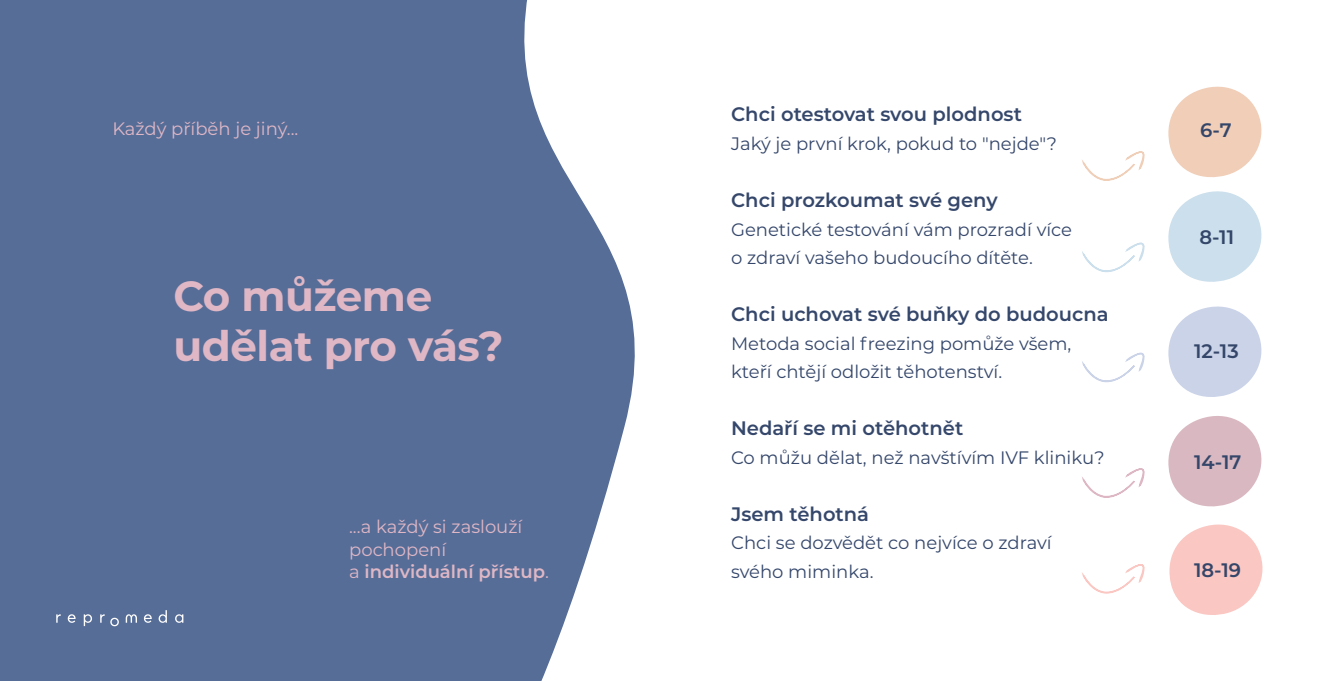
<style>
.page{position:relative;width:1319px;height:681px;background:#fff}
.page>*{position:absolute;margin:0;border:0;box-sizing:border-box;transform-origin:0 0}
.t1{font:700 42px/50.4px "Montserrat";letter-spacing:-.01em;color:#dfb7c5}
.t2{font:600 19.5px "Montserrat";color:#35476b}
.t3{font:600 19.5px "Montserrat";color:#344669}
.t4{font:18px/28.5px "Montserrat";color:#35476b}
.t5{font:18px/22.5px "Montserrat";color:#dfb7c5}
.s1{font-weight:600}
</style>
<div class="page">
<div style="left:0;top:0;width:707px;height:680px;background:#566d98"></div>
<svg style="left:524px;top:0;width:183px;height:680px;fill:#fff"></svg>
<svg style="left:1168px;top:86px;width:94px;height:196px"></svg>
<svg style="left:1168px;top:306px;width:94px;height:91px"></svg>
<svg style="left:1168px;top:416px;width:94px;height:91px"></svg>
<svg style="left:1082px;top:151px;width:63px;height:30px"></svg>
<svg style="left:1082px;top:242px;width:63px;height:30px"></svg>
<svg style="left:1082px;top:352px;width:63px;height:31px"></svg>
<svg style="left:1082px;top:468px;width:63px;height:30px"></svg>
<svg style="left:56px;top:614px;width:5px;height:8px"></svg>
<svg style="left:68px;top:614px;width:8px;height:8px"></svg>
<svg style="left:84px;top:614px;width:8px;height:11px"></svg>
<svg style="left:126px;top:614px;width:11px;height:8px"></svg>
<svg style="left:144px;top:614px;width:8px;height:8px"></svg>
<svg style="left:159px;top:610px;width:8px;height:12px"></svg>
<svg style="left:175px;top:614px;width:8px;height:8px"></svg>
<svg style="left:100px;top:614px;width:19px;height:12px"></svg>
<svg style="left:1082px;top:564px;width:63px;height:30px"></svg>
<svg style="left:1169px;top:524px;width:94px;height:91px"></svg>
<p class="t5" style="left:112px;top:117px;width:187px">Každý příběh je jiný...</p>
<h1 class="t1" style="left:173px;top:268px;width:332px">Co můžeme udělat pro vás?</h1>
<p class="t5" style="left:349px;top:514px;width:201px">...a každý si zaslouží pochopení<br>a <span class="s1">individuální přístup</span>.</p>
<p class="t2" style="left:731px;top:101px;width:292px">Chci otestovat svou plodnost</p>
<p class="t4" style="left:731px;top:129px;width:327px">Jaký je první krok, pokud to "nejde"?</p>
<p class="t2" style="left:731px;top:186px;width:268px">Chci prozkoumat své geny</p>
<p class="t4" style="left:731px;top:214px;width:342px">Genetické testování vám prozradí více o zdraví vašeho budoucího dítěte.</p>
<p class="t2" style="left:731px;top:300px;width:379px">Chci uchovat své buňky do budoucna</p>
<p class="t4" style="left:731px;top:328px;width:342px">Metoda social freezing pomůže všem, kteří chtějí odložit těhotenství.</p>
<p class="t2" style="left:731px;top:414px;width:234px">Nedaří se mi otěhotnět</p>
<p class="t4" style="left:731px;top:442px;width:375px">Co můžu dělat, než navštívím IVF kliniku?</p>
<p class="t2" style="left:731px;top:500px;width:139px">Jsem těhotná</p>
<p class="t4" style="left:731px;top:528px;width:322px">Chci se dozvědět co nejvíce o zdraví svého miminka.</p>
<p class="t3" style="left:1200px;top:117px;width:33px">6-7</p>
<p class="t3" style="left:1199px;top:223px;width:36px">8-11</p>
<p class="t3" style="left:1193px;top:337px;width:46px">12-13</p>
<p class="t3" style="left:1193px;top:448px;width:49px">14-17</p>
<p class="t3" style="left:1193px;top:556px;width:48px">18-19</p>
</div>
